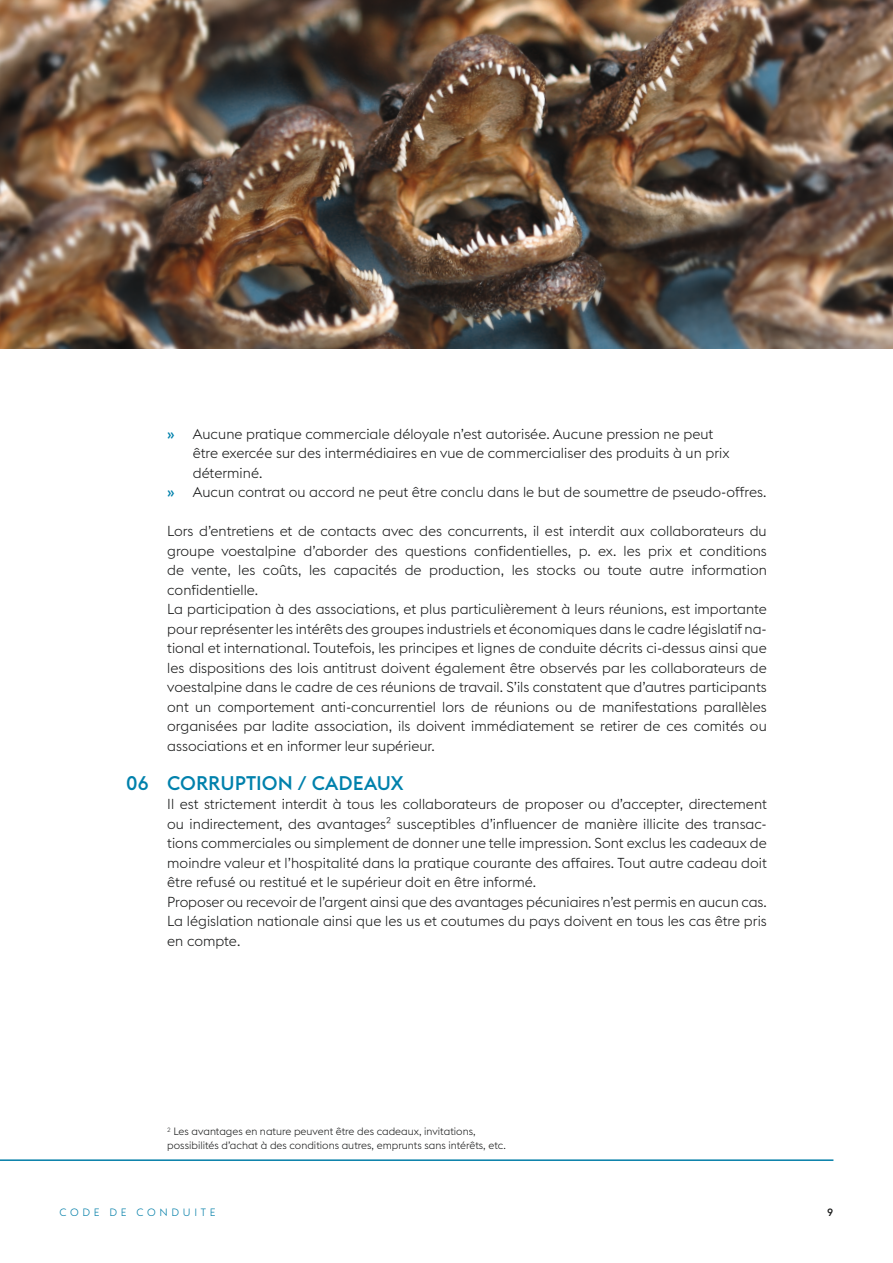
<style>
.page{position:relative;width:893px;height:1263px;background:#fff}
.page>*{position:absolute;margin:0;border:0;box-sizing:border-box;transform-origin:0 0}
.t1{font:500 19.5px "voestalpine";letter-spacing:.005em;color:#0081ac}
.t2{font:300 14.25px/19.5px "voestalpine";color:#151616}
.t3{font:300 10.5px/13.5px "voestalpine";color:#151616}
.t4{font:300 10.5px "voestalpine";letter-spacing:.35em;color:#007da7}
.t5{font:500 10.5px "voestalpine";color:#151616}
.s1{font-weight:500;color:#0081ac}
</style>
<div class="page">
<hr style="left:0;top:1159px;width:833px;height:2px;background:#007da7">
<img style="left:0;top:0;width:893px;height:349px">
<p class="t2" style="left:167px;top:424px;width:548px"><span class="s1">»</span> Aucune pratique commerciale déloyale n’est autorisée. Aucune pression ne peut</p>
<p class="t2" style="left:193px;top:443px;width:538px">être exercée sur des intermédiaires en vue de commercialiser des produits à un prix</p>
<p class="t2" style="left:193px;top:463px;width:71px">déterminé.</p>
<p class="t2" style="left:167px;top:482px;width:601px"><span class="s1">»</span> Aucun contrat ou accord ne peut être conclu dans le but de soumettre de pseudo-offres.</p>
<p class="t2" style="left:167px;top:521px;width:601px">Lors d’entretiens et de contacts avec des concurrents, il est interdit aux collaborateurs du groupe voestalpine d’aborder des questions confidentielles, p. ex. les prix et conditions de vente, les coûts, les capacités de production, les stocks ou toute autre information confidentielle.<br>La participation à des associations, et plus particulièrement à leurs réunions, est importante pour représenter les intérêts des groupes industriels et économiques dans le cadre législatif na&shy;tional et international. Toutefois, les principes et lignes de conduite décrits ci-dessus ainsi que les dispositions des lois antitrust doivent également être observés par les collaborateurs de voestalpine dans le cadre de ces réunions de travail. S’ils constatent que d’autres participants ont un comportement anti-concurrentiel lors de réunions ou de manifestations parallèles organisées par ladite association, ils doivent immédiatement se retirer de ces comités ou associations et en informer leur supérieur.</p>
<h1 class="t1" style="left:126px;top:771px;width:279px">06 CORRUPTION / CADEAUX</h1>
<p class="t2" style="left:167px;top:795px;width:601px">Il est strictement interdit à tous les collaborateurs de proposer ou d’accepter, directement ou indirectement, des avantages² susceptibles d’influencer de manière illicite des transac&shy;tions commerciales ou simplement de donner une telle impression. Sont exclus les cadeaux de moindre valeur et l’hospitalité dans la pratique courante des affaires. Tout autre cadeau doit être refusé ou restitué et le supérieur doit en être informé.<br>Proposer ou recevoir de l’argent ainsi que des avantages pécuniaires n’est permis en aucun cas.<br>La législation nationale ainsi que les us et coutumes du pays doivent en tous les cas être pris en compte.</p>
<p class="t3" style="left:167px;top:1125px;width:340px"><sup>2</sup> Les avantages en nature peuvent être des cadeaux, invitations, possibilités d’achat à des conditions autres, emprunts sans intérêts, etc.</p>
<p class="t4" style="left:60px;top:1206px;width:157px">CODE DE CONDUITE</p>
<p class="t5" style="left:827px;top:1205px;width:8px">9</p>
</div>
